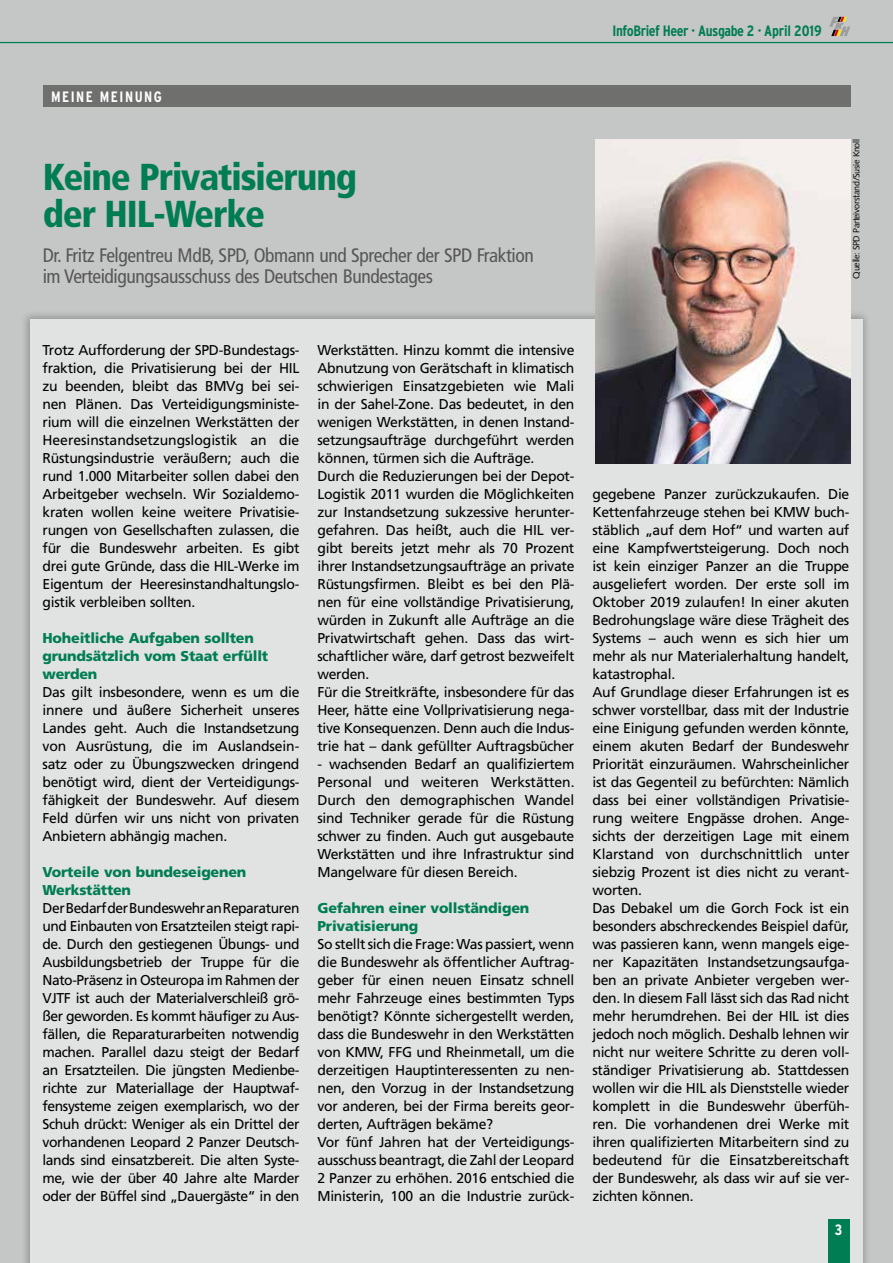
<style>
.page{position:relative;width:893px;height:1263px;background:#c5c6c6}
.page>*{position:absolute;margin:0;border:0;box-sizing:border-box;transform-origin:0 0}
.t1{font:900 condensed 37.5px/37.5px "Frutiger";letter-spacing:-.03em;color:#007d53}
.t2{font:condensed 19.5px/21px "Frutiger";letter-spacing:-.02em;color:#565656}
.t3{font:700 condensed 15px "Interstate";letter-spacing:-.03em;color:#007d53}
.t4{font:700 condensed 15px "Interstate";letter-spacing:.1em;color:#fff}
.t5{font:14.25px/18px "Frutiger LT Pro";letter-spacing:-.02em;color:#000;text-align:justify}
.t6{font:900 14.25px/18px "Frutiger";letter-spacing:-.015em;color:#007d53}
.t7{font:9px "Syntax";letter-spacing:-.03em;color:#000}
</style>
<div class="page">
<svg style="left:829px;top:17px;width:21px;height:19px"></svg>
<div style="left:20px;top:310px;width:852px;height:953px;background:#000;opacity:.5"></div>
<div style="left:30px;top:319px;width:832px;height:944px;background:#e1e2e2"></div>
<hr style="left:0;top:42px;width:893px;height:1px;background:#007d53">
<div style="left:43px;top:85px;width:807px;height:21px;background:#6f6f6e"></div>
<div style="left:828px;top:1219px;width:21px;height:44px;background:#007d53"></div>
<img style="left:595px;top:139px;width:255px;height:324px">
<p class="t4" style="left:51px;top:88px;width:113px">MEINE MEINUNG</p>
<h1 class="t1" style="left:43px;top:158px;width:316px">Keine Privatisierung der HIL-Werke</h1>
<h2 class="t2" style="left:43px;top:245px;width:493px">Dr. Fritz Felgentreu MdB, SPD, Obmann und Sprecher der SPD Fraktion im Verteidigungsausschuss des Deutschen Bundestages</h2>
<p class="t3" style="left:613px;top:22px;width:211px">InfoBrief Heer · Ausgabe 2 · April 2019</p>
<p class="t7" style="left:851px;top:279px;width:141px;rotate:-90deg">Quelle: SPD Parteivorstand/Susie Knoll</p>
<p class="t5" style="left:43px;top:341px;width:258px">Trotz Aufforderung der SPD-Bundestags&shy;fraktion, die Privatisierung bei der HIL zu beenden, bleibt das BMVg bei sei&shy;nen Plänen. Das Verteidigungsministe&shy;rium will die einzelnen Werkstätten der Heeresinstandsetzungslogistik an die Rüstungsindustrie veräußern; auch die rund 1.000 Mitarbeiter sollen dabei den Arbeitgeber wechseln. Wir Sozialdemo&shy;kraten wollen keine weitere Privatisie&shy;rungen von Gesellschaften zulassen, die für die Bundeswehr arbeiten. Es gibt drei gute Gründe, dass die HIL-Werke im Eigentum der Heeresinstandhaltungslo&shy;gistik verbleiben sollten.</p>
<p class="t6" style="left:43px;top:629px;width:227px">Hoheitliche Aufgaben sollten grundsätzlich vom Staat erfüllt werden</p>
<p class="t5" style="left:43px;top:683px;width:259px">Das gilt insbesondere, wenn es um die innere und äußere Sicherheit unseres Landes geht. Auch die Instandsetzung von Ausrüstung, die im Auslandsein&shy;satz oder zu Übungszwecken dringend benötigt wird, dient der Verteidigungs&shy;fähigkeit der Bundeswehr. Auf diesem Feld dürfen wir uns nicht von privaten Anbietern abhängig machen.</p>
<p class="t6" style="left:43px;top:863px;width:205px">Vorteile von bundeseigenen<br>Werkstätten</p>
<p class="t5" style="left:43px;top:899px;width:258px">Der Bedarf der Bundeswehr an Reparaturen und Einbauten von Ersatzteilen steigt rapi&shy;de. Durch den gestiegenen Übungs- und Ausbildungsbetrieb der Truppe für die Nato-Präsenz in Osteuropa im Rahmen der VJTF ist auch der Materialverschleiß grö&shy;ßer geworden. Es kommt häufiger zu Aus&shy;fällen, die Reparaturarbeiten notwendig machen. Parallel dazu steigt der Bedarf an Ersatzteilen. Die jüngsten Medienbe&shy;richte zur Materiallage der Hauptwaf&shy;fensysteme zeigen exemplarisch, wo der Schuh drückt: Weniger als ein Drittel der vorhandenen Leopard 2 Panzer Deutsch&shy;lands sind einsatzbereit. Die alten Syste&shy;me, wie der über 40 Jahre alte Marder oder der Büffel sind „Dauergäste“ in den</p>
<p class="t5" style="left:317px;top:341px;width:258px;text-align:left">Werkstätten. Hinzu kommt die intensive Abnutzung von Gerätschaft in klimatisch schwierigen Einsatzgebieten wie Mali in der Sahel-Zone. Das bedeutet, in den wenigen Werkstätten, in denen Instand&shy;setzungsaufträge durchgeführt werden können, türmen sich die Aufträge.<br>Durch die Reduzierungen bei der Depot-Logistik 2011 wurden die Möglichkeiten zur Instandsetzung sukzessive herunter&shy;gefahren. Das heißt, auch die HIL ver&shy;gibt bereits jetzt mehr als 70 Prozent ihrer Instandsetzungsaufträge an private Rüstungsfirmen. Bleibt es bei den Plä&shy;nen für eine vollständige Privatisierung, würden in Zukunft alle Aufträge an die Privatwirtschaft gehen. Dass das wirt&shy;schaftlicher wäre, darf getrost bezweifelt werden.<br>Für die Streitkräfte, insbesondere für das Heer, hätte eine Vollprivatisierung nega&shy;tive Konsequenzen. Denn auch die Indus&shy;trie hat – dank gefüllter Auftragsbücher</p>
<p class="t5" style="left:317px;top:755px;width:259px">- wachsenden Bedarf an qualifiziertem Personal und weiteren Werkstätten.<br>Durch den demographischen Wandel sind Techniker gerade für die Rüstung schwer zu finden. Auch gut ausgebaute Werkstätten und ihre Infrastruktur sind Mangelware für diesen Bereich.</p>
<p class="t6" style="left:317px;top:899px;width:213px">Gefahren einer vollständigen<br>Privatisierung</p>
<p class="t5" style="left:317px;top:935px;width:258px;text-align:left">So stellt sich die Frage: Was passiert, wenn die Bundeswehr als öffentlicher Auftrag&shy;geber für einen neuen Einsatz schnell mehr Fahrzeuge eines bestimmten Typs benötigt? Könnte sichergestellt werden, dass die Bundeswehr in den Werkstätten von KMW, FFG und Rheinmetall, um die derzeitigen Hauptinteressenten zu nen&shy;nen, den Vorzug in der Instandsetzung vor anderen, bei der Firma bereits geor&shy;derten, Aufträgen bekäme?<br>Vor fünf Jahren hat der Verteidigungs&shy;ausschuss beantragt, die Zahl der Leopard 2 Panzer zu erhöhen. 2016 entschied die Ministerin, 100 an die Industrie zurück-</p>
<p class="t5" style="left:592px;top:485px;width:259px;text-align:left">gegebene Panzer zurückzukaufen. Die Kettenfahrzeuge stehen bei KMW buch&shy;stäblich „auf dem Hof“ und warten auf eine Kampfwertsteigerung. Doch noch ist kein einziger Panzer an die Truppe ausgeliefert worden. Der erste soll im Oktober 2019 zulaufen! In einer akuten Bedrohungslage wäre diese Trägheit des Systems – auch wenn es sich hier um mehr als nur Materialerhaltung handelt, katastrophal.<br>Auf Grundlage dieser Erfahrungen ist es schwer vorstellbar, dass mit der Industrie eine Einigung gefunden werden könnte, einem akuten Bedarf der Bundeswehr Priorität einzuräumen. Wahrscheinlicher ist das Gegenteil zu befürchten: Nämlich dass bei einer vollständigen Privatisie&shy;rung weitere Engpässe drohen. Ange&shy;sichts der derzeitigen Lage mit einem Klarstand von durchschnittlich unter siebzig Prozent ist dies nicht zu verant&shy;worten.<br>Das Debakel um die Gorch Fock ist ein besonders abschreckendes Beispiel dafür, was passieren kann, wenn mangels eige&shy;ner Kapazitäten Instandsetzungsaufga&shy;ben an private Anbieter vergeben wer&shy;den. In diesem Fall lässt sich das Rad nicht mehr herumdrehen. Bei der HIL ist dies jedoch noch möglich. Deshalb lehnen wir nicht nur weitere Schritte zu deren voll&shy;ständiger Privatisierung ab. Stattdessen wollen wir die HIL als Dienststelle wieder komplett in die Bundeswehr überfüh&shy;ren. Die vorhandenen drei Werke mit ihren qualifizierten Mitarbeitern sind zu bedeutend für die Einsatzbereitschaft der Bundeswehr, als dass wir auf sie ver&shy;zichten können.</p>
<p class="t4" style="left:835px;top:1221px;width:9px">3</p>
</div>
